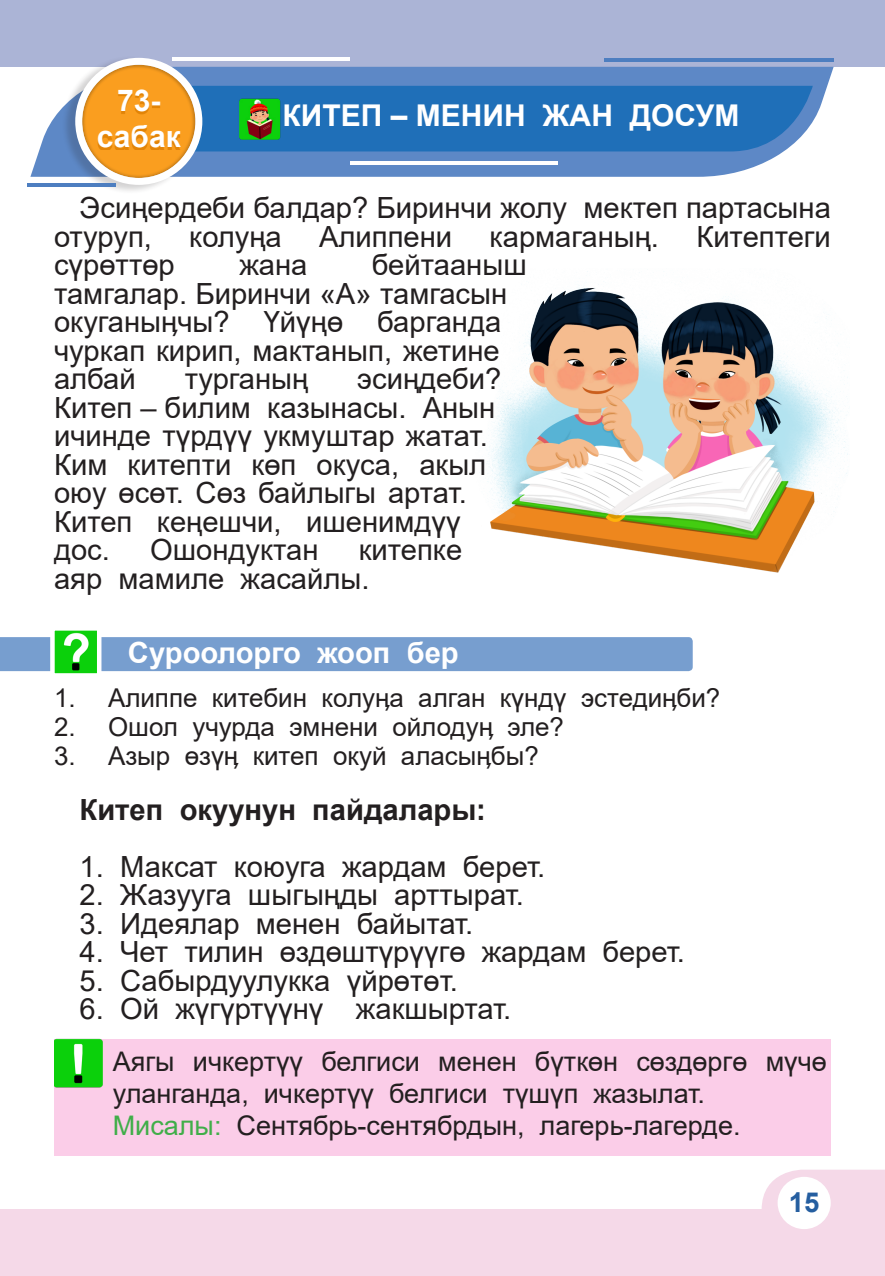
<style>
.page{position:relative;width:885px;height:1276px;background:#fff}
.page>*{position:absolute;margin:0;border:0;box-sizing:border-box;transform-origin:0 0}
.t1{font:700 30px "Arial";color:#fff}
.t2{font:29.1px/28.5px "Arial";color:#231f20}
.t3{font:700 29.1px "Arial";color:#231f20}
.t4{font:700 29.1px "Arial";color:#fff}
.t5{font:700 27.6px "Arial";color:#255ea0}
.t6{font:27px/32.4px "Arial";color:#231f20}
.t7{font:25.95px "Arial";color:#231f20}
.s1{color:#40ae49}
</style>
<div class="page">
<div style="left:0;top:0;width:884px;height:67px;background:#abb4d6"></div>
<div style="left:0;top:1209px;width:884px;height:67px;background:#f5d9e8"></div>
<svg style="left:761px;top:1169px;width:123px;height:60px"></svg>
<div style="left:777px;top:1176px;width:53px;height:53px;background:#fff;border-radius:50%"></div>
<img style="left:485px;top:271px;width:363px;height:302px">
<svg style="left:30px;top:67px;width:803px;height:110px;fill:#5d88c6"></svg>
<div style="left:199px;top:86px;width:613px;height:65px;background:#1f6fb8"></div>
<div style="left:62px;top:56px;width:137px;height:138px;background:#231f20;opacity:.2"></div>
<div style="left:75px;top:58px;width:127px;height:127px;background:#fff;border-radius:50%"></div>
<div style="left:81px;top:59px;width:117px;height:120px;background:#231f20;opacity:.26"></div>
<hr style="left:172px;top:58px;width:178px;height:3px;background:#fff">
<hr style="left:604px;top:59px;width:229px;height:3px;background:#4d7ec0">
<hr style="left:350px;top:161px;width:207px;height:3px;background:#fff">
<div style="left:98px;top:92px;width:83px;height:58px;background:#da7c00;opacity:.75"></div>
<img style="left:237px;top:98px;width:44px;height:43px">
<div style="left:0;top:637px;width:692px;height:34px;background:#779ecf"></div>
<img style="left:55px;top:631px;width:41px;height:41px">
<div style="left:50px;top:626px;width:51px;height:51px;border:4px solid #fff"></div>
<div style="left:54px;top:1038px;width:776px;height:117px;background:#fbcde8"></div>
<img style="left:54px;top:1038px;width:49px;height:49px">
<hr style="left:28px;top:183px;width:88px;height:3px;background:#4d7ec0">
<p class="t1" style="left:117px;top:79px;width:45px">73-</p>
<p class="t1" style="left:97px;top:115px;width:85px">сабак</p>
<p class="t1" style="left:282px;top:95px;width:458px">КИТЕП – МЕНИН ЖАН ДОСУМ</p>
<p class="t2" style="left:54px;top:193px;width:778px;text-indent:26px">Эсиңердеби балдар? Биринчи жолу мектеп партасына отуруп,</p>
<p class="t2" style="left:189px;top:222px;width:94px">колуңа</p>
<p class="t2" style="left:319px;top:222px;width:134px">Алиппени</p>
<p class="t2" style="left:489px;top:222px;width:171px">кармаганың.</p>
<p class="t2" style="left:696px;top:222px;width:136px">Китептеги</p>
<p class="t2" style="left:54px;top:250px;width:474px;text-indent:318px">бейтааныш тамгалар. Биринчи «А» тамгасын окуганыӊчы? Үйүңө барганда чуркап кирип, мактанып, жетине албай</p>
<p class="t2" style="left:54px;top:250px;width:122px">сүрөттөр</p>
<p class="t2" style="left:239px;top:250px;width:70px">жана</p>
<p class="t2" style="left:54px;top:364px;width:448px;text-indent:303px">эсиңдеби?<br>Китеп – билим казынасы. Анын ичинде түрдүү укмуштар жатат.<br>Ким китепти көп окуса, акыл оюу өсөт. Сөз байлыгы артат.<br>Китеп кеңешчи, ишенимдүү дос.</p>
<p class="t2" style="left:185px;top:364px;width:125px">турганың</p>
<p class="t2" style="left:150px;top:535px;width:170px">Ошондуктан</p>
<p class="t2" style="left:54px;top:535px;width:409px;text-indent:305px">китепке аяр мамиле жасайлы.</p>
<p class="t4" style="left:128px;top:632px;width:332px">Суроолорго жооп бер</p>
<p class="t7" style="left:54px;top:680px;width:667px">1. Алиппе китебин колуӊа алган күндү эстедиӊби?</p>
<p class="t7" style="left:54px;top:708px;width:511px">2. Ошол учурда эмнени ойлодуӊ эле?</p>
<p class="t7" style="left:54px;top:737px;width:486px">3. Азыр өзүӊ китеп окуй аласыӊбы?</p>
<p class="t3" style="left:80px;top:789px;width:408px">Китеп окуунун пайдалары:</p>
<p class="t2" style="left:80px;top:852px;width:467px">1. Максат коюуга жардам берет.</p>
<p class="t2" style="left:80px;top:880px;width:446px">2. Жазууга шыгыңды арттырат.</p>
<p class="t2" style="left:80px;top:909px;width:395px">3. Идеялар менен байытат.</p>
<p class="t2" style="left:80px;top:937px;width:606px">4. Чет тилин өздөштүрүүгө жардам берет.</p>
<p class="t2" style="left:80px;top:966px;width:380px">5. Сабырдуулукка үйрөтөт.</p>
<p class="t2" style="left:80px;top:994px;width:433px">6. Ой жүгүртүүнү жакшыртат.</p>
<p class="t6" style="left:113px;top:1044px;width:715px">Аягы ичкертүү белгиси менен бүткөн сөздөргө мүчө уланганда, ичкертүү белгиси түшүп жазылат.</p>
<p class="t6" style="left:113px;top:1109px;width:629px"><span class="s1">Мисалы:</span> Сентябрь-сентябрдын, лагерь-лагерде.</p>
<p class="t5" style="left:788px;top:1182px;width:32px">15</p>
</div>
